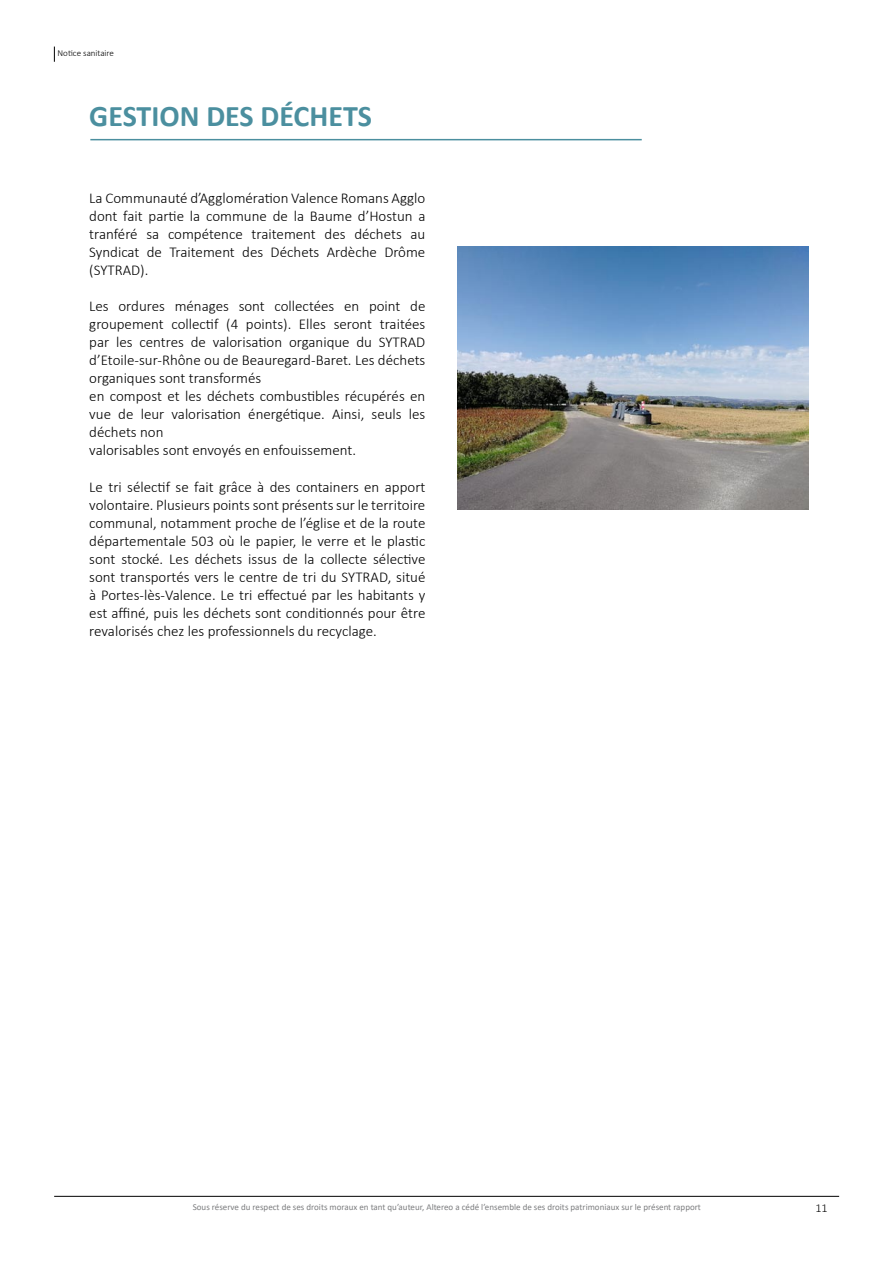
<style>
.page{position:relative;width:893px;height:1263px;background:#fff}
.page>*{position:absolute;margin:0;border:0;box-sizing:border-box;transform-origin:0 0}
.t1{font:700 30px "Calibri";color:#4b8f9f}
.t2{font:300 15px/18px "Calibri";color:#000;text-align:justify}
.t3{font:300 12px "Calibri";color:#000}
.t4{font:9px "Calibri";color:#7d7e80}
.t5{font:300 9px "Calibri";color:#000}
</style>
<div class="page">
<svg style="left:54px;top:47px;width:1px;height:15px"></svg>
<hr style="left:54px;top:1196px;width:785px;height:1px;background:#000">
<hr style="left:90px;top:139px;width:552px;height:1px;background:#4b8f9f">
<img style="left:458px;top:247px;width:351px;height:263px">
<p class="t5" style="left:58px;top:48px;width:58px">Notice sanitaire</p>
<h1 class="t1" style="left:89px;top:95px;width:284px">GESTION DES DÉCHETS</h1>
<p class="t2" style="left:89px;top:189px;width:338px">La Communauté d’Agglomération Valence Romans Agglo dont fait partie la commune de la Baume d’Hostun a tranféré sa compétence traitement des déchets au Syndicat de Traitement des Déchets Ardèche Drôme (SYTRAD).</p>
<p class="t2" style="left:89px;top:297px;width:338px;text-align:left">Les ordures ménages sont collectées en point de groupement collectif (4 points). Elles seront traitées par les centres de valorisation organique du SYTRAD d’Etoile-sur-Rhône ou de Beauregard-Baret. Les déchets organiques sont transformés<br>en compost et les déchets combustibles récupérés en vue de leur valorisation énergétique. Ainsi, seuls les déchets non<br>valorisables sont envoyés en enfouissement.</p>
<p class="t2" style="left:89px;top:477px;width:338px">Le tri sélectif se fait grâce à des containers en apport volontaire. Plusieurs points sont présents sur le territoire communal, notamment proche de l’église et de la route départementale 503 où le papier, le verre et le plastic sont stocké. Les déchets issus de la collecte sélective sont transportés vers le centre de tri du SYTRAD, situé à Portes-lès-Valence. Le tri effectué par les habitants y est affiné, puis les déchets sont conditionnés pour être revalorisés chez les professionnels du recyclage.</p>
<p class="t4" style="left:193px;top:1201px;width:510px">Sous réserve du respect de ses droits moraux en tant qu’auteur, Altereo a cédé l’ensemble de ses droits patrimoniaux sur le présent rapport</p>
<p class="t3" style="left:815px;top:1201px;width:14px">11</p>
</div>
